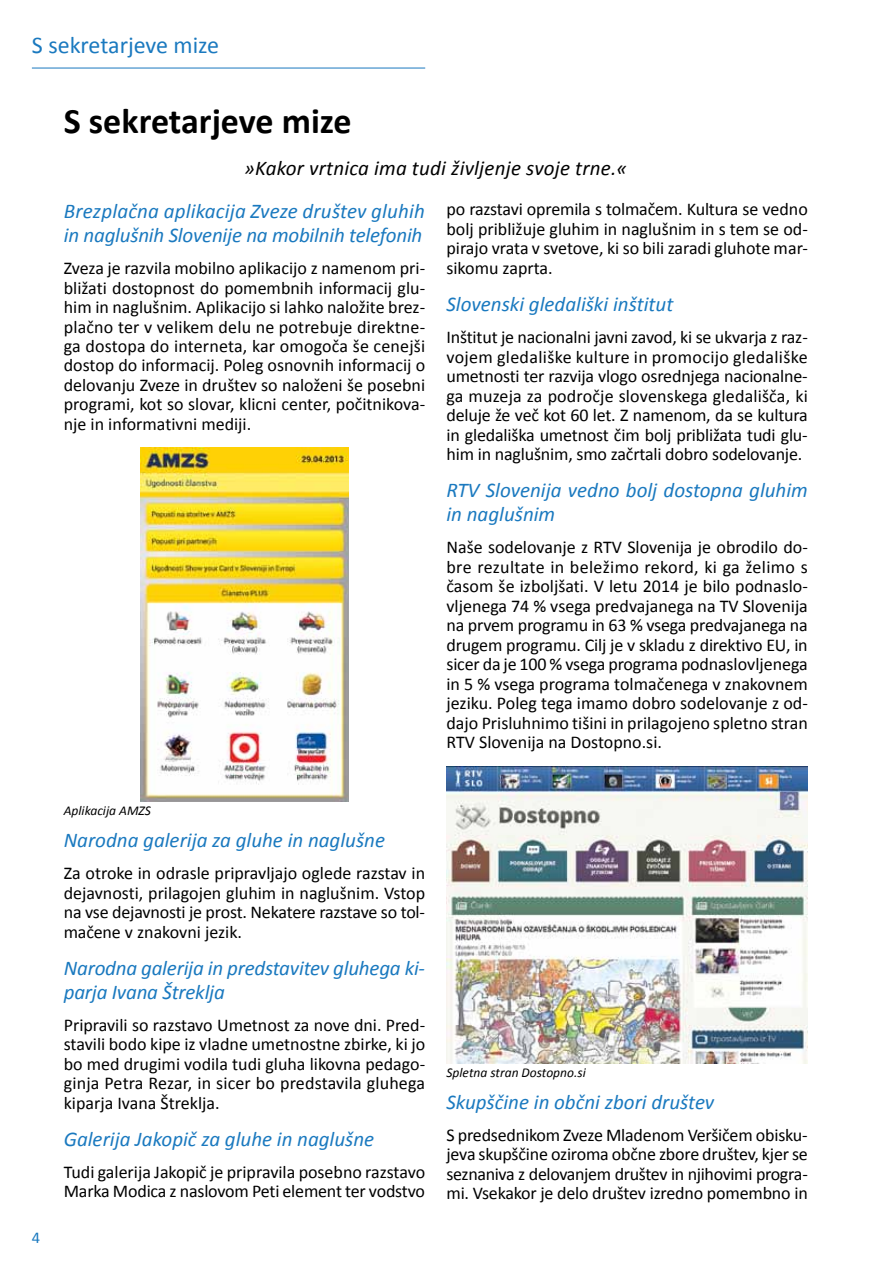
<style>
.page{position:relative;width:893px;height:1263px;background:#fff}
.page>*{position:absolute;margin:0;border:0;box-sizing:border-box;transform-origin:0 0}
.t1{font:700 36px "Calibri";color:#000}
.t2{font:24px "Calibri";color:#1a79bf}
.t3{font:italic 21px/24px "Calibri";color:#1a79bf}
.t4{font:italic 21px "Calibri";letter-spacing:.01em;color:#000}
.t5{font:18px/19.5px "Calibri";letter-spacing:-.01em;color:#000;text-align:justify}
.t6{font:16.5px "Calibri";color:#1a79bf}
.t7{font:italic 13.5px "Calibri";color:#000}
</style>
<div class="page">
<hr style="left:32px;top:68px;width:393px;height:1px;background:#1a79bf">
<img style="left:141px;top:448px;width:207px;height:354px">
<img style="left:446px;top:766px;width:362px;height:297px">
<h2 class="t2" style="left:32px;top:30px;width:189px">S sekretarjeve mize</h2>
<h1 class="t1" style="left:64px;top:98px;width:289px">S sekretarjeve mize</h1>
<p class="t4" style="left:244px;top:154px;width:385px">»Kakor vrtnica ima tudi življenje svoje trne.«</p>
<p class="t3" style="left:64px;top:198px;width:363px">Brezplačna aplikacija Zveze društev gluhih in naglušnih Slovenije na mobilnih telefonih</p>
<p class="t5" style="left:64px;top:258px;width:363px">Zveza je razvila mobilno aplikacijo z namenom pri&shy;bližati dostopnost do pomembnih informacij glu&shy;him in naglušnim. Aplikacijo si lahko naložite brez&shy;plačno ter v velikem delu ne potrebuje direktne&shy;ga dostopa do interneta, kar omogoča še cenejši dostop do informacij. Poleg osnovnih informacij o delovanju Zveze in društev so naloženi še posebni programi, kot so slovar, klicni center, počitnikova&shy;nje in informativni mediji.</p>
<p class="t5" style="left:446px;top:200px;width:363px">po razstavi opremila s tolmačem. Kultura se vedno bolj približuje gluhim in naglušnim in s tem se od&shy;pirajo vrata v svetove, ki so bili zaradi gluhote mar&shy;sikomu zaprta.</p>
<p class="t3" style="left:446px;top:291px;width:228px">Slovenski gledališki inštitut</p>
<p class="t5" style="left:446px;top:327px;width:363px">Inštitut je nacionalni javni zavod, ki se ukvarja z raz&shy;vojem gledališke kulture in promocijo gledališke umetnosti ter razvija vlogo osrednjega nacionalne&shy;ga muzeja za področje slovenskega gledališča, ki deluje že več kot 60 let. Z namenom, da se kultura in gledališka umetnost čim bolj približata tudi glu&shy;him in naglušnim, smo začrtali dobro sodelovanje.</p>
<p class="t3" style="left:446px;top:477px;width:363px">RTV Slovenija vedno bolj dostopna gluhim in naglušnim</p>
<p class="t5" style="left:446px;top:537px;width:363px">Naše sodelovanje z RTV Slovenija je obrodilo do&shy;bre rezultate in beležimo rekord, ki ga želimo s časom še izboljšati. V letu 2014 je bilo podnaslo&shy;vljenega 74 % vsega predvajanega na TV Slovenija na prvem programu in 63 % vsega predvajanega na drugem programu. Cilj je v skladu z direktivo EU, in sicer da je 100 % vsega programa podnaslovljenega in 5 % vsega programa tolmačenega v znakovnem jeziku. Poleg tega imamo dobro sodelovanje z od&shy;dajo Prisluhnimo tišini in prilagojeno spletno stran RTV Slovenija na Dostopno.si.</p>
<p class="t6" style="left:32px;top:1227px;width:10px">4</p>
<p class="t7" style="left:64px;top:801px;width:89px">Aplikacija AMZS</p>
<p class="t3" style="left:64px;top:827px;width:323px">Narodna galerija za gluhe in naglušne</p>
<p class="t5" style="left:64px;top:864px;width:363px">Za otroke in odrasle pripravljajo oglede razstav in dejavnosti, prilagojen gluhim in naglušnim. Vstop na vse dejavnosti je prost. Nekatere razstave so tol&shy;mačene v znakovni jezik.</p>
<p class="t3" style="left:64px;top:955px;width:363px">Narodna galerija in predstavitev gluhega ki&shy;parja Ivana Štreklja</p>
<p class="t5" style="left:64px;top:1015px;width:363px">Pripravili so razstavo Umetnost za nove dni. Pred&shy;stavili bodo kipe iz vladne umetnostne zbirke, ki jo bo med drugimi vodila tudi gluha likovna pedago&shy;ginja Petra Rezar, in sicer bo predstavila gluhega kiparja Ivana Štreklja.</p>
<p class="t3" style="left:64px;top:1126px;width:312px">Galerija Jakopič za gluhe in naglušne</p>
<p class="t5" style="left:64px;top:1162px;width:363px">Tudi galerija Jakopič je pripravila posebno razstavo<br>Marka Modica z naslovom Peti element ter vodstvo</p>
<p class="t7" style="left:446px;top:1063px;width:141px">Spletna stran Dostopno.si</p>
<p class="t3" style="left:446px;top:1089px;width:269px">Skupščine in občni zbori društev</p>
<p class="t5" style="left:446px;top:1125px;width:363px">S predsednikom Zveze Mladenom Veršičem obisku&shy;jeva skupščine oziroma občne zbore društev, kjer se seznaniva z delovanjem društev in njihovimi progra&shy;mi. Vsekakor je delo društev izredno pomembno in</p>
</div>
